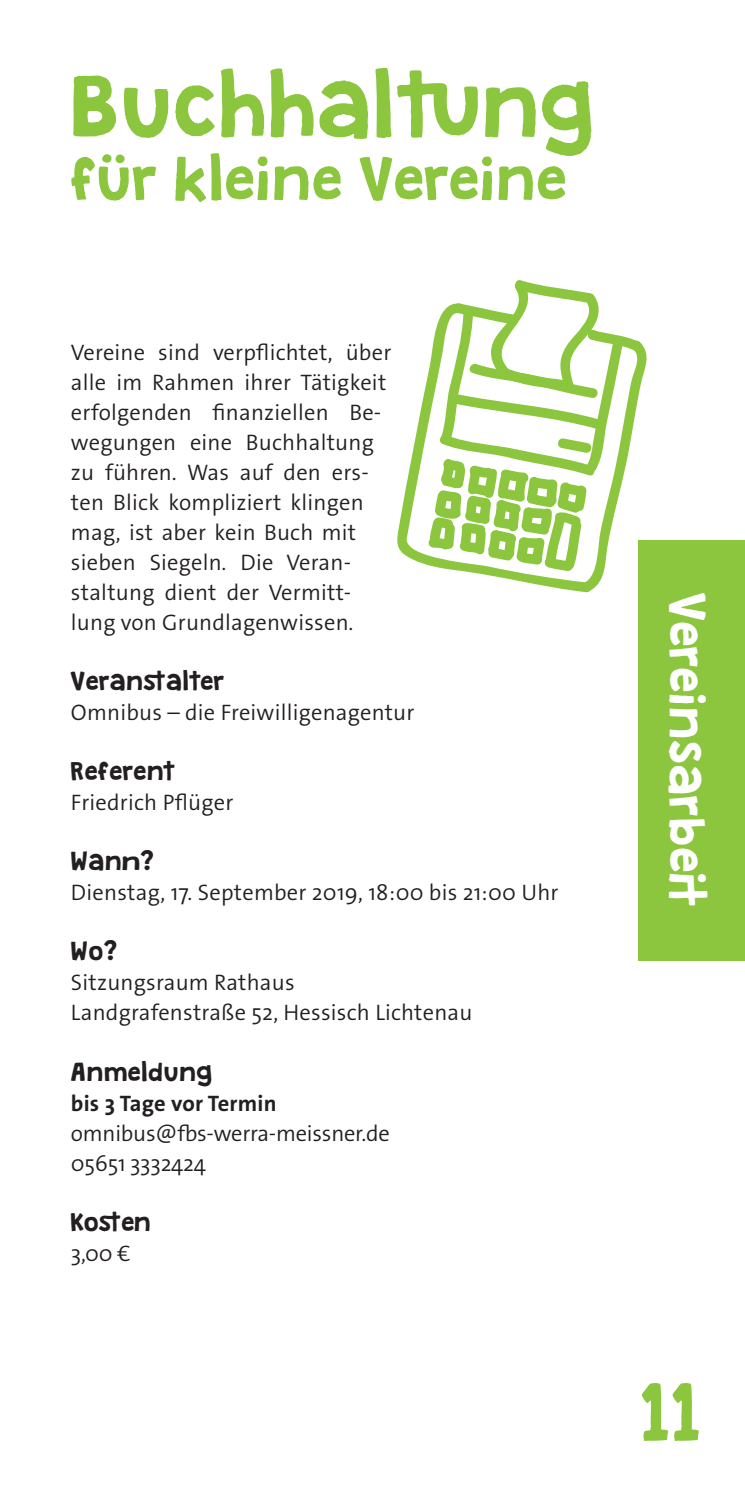
<style>
.page{position:relative;width:745px;height:1489px;background:#fff}
.page>*{position:absolute;margin:0;border:0;box-sizing:border-box;transform-origin:0 0}
.t1{font:77.5px "Granstander Clean";color:#8bc63e}
.t2{font:72.5px "Granstander Clean";color:#8bc63e}
.t3{font:52.5px "Granstander Clean";color:#8bc63e}
.t4{font:44px "Granstander Clean";color:#fff}
.t5{font:300 22.5px/30px "The Sans Os F";letter-spacing:.01em;color:#231f20}
.t6{font:22.5px "Granstander Clean";letter-spacing:.01em;color:#231f20}
.t7{font:300 22.5px/30px "The Sans Os F";letter-spacing:-.01em;color:#231f20}
.t8{font:700 22.5px "The Sans Os F";letter-spacing:.01em;color:#231f20}
</style>
<div class="page">
<div style="left:637px;top:540px;width:107px;height:420px;background:#8bc63e"></div>
<svg style="left:397px;top:375px;width:31px;height:190px"></svg>
<svg style="left:428px;top:280px;width:219px;height:313px"></svg>
<h1 class="t1" style="left:71px;top:65px;width:526px">Buchhaltung</h1>
<h3 class="t3" style="left:71px;top:151px;width:497px">für kleine Vereine</h3>
<p class="t5" style="left:71px;top:338px;width:322px">Vereine sind verpflichtet, über alle im Rahmen ihrer Tätigkeit erfolgenden finanziellen Be&shy;wegungen eine Buchhaltung zu führen. Was auf den ers&shy;ten Blick kompliziert klingen mag, ist aber kein Buch mit sieben Siegeln. Die Veran&shy;staltung dient der Vermitt&shy;lung von Grundlagenwissen.</p>
<p class="t6" style="left:71px;top:669px;width:155px">Veranstalter</p>
<p class="t5" style="left:71px;top:698px;width:345px">Omnibus – die Freiwilligenagentur</p>
<p class="t6" style="left:71px;top:759px;width:106px">Referent</p>
<p class="t5" style="left:71px;top:788px;width:164px">Friedrich Pflüger</p>
<p class="t6" style="left:71px;top:849px;width:85px">Wann?</p>
<p class="t5" style="left:71px;top:878px;width:488px">Dienstag, 17. September 2019, 18:00 bis 21:00 Uhr</p>
<p class="t6" style="left:71px;top:939px;width:48px">Wo?</p>
<p class="t5" style="left:71px;top:968px;width:403px">Sitzungsraum Rathaus<br>Landgrafenstraße 52, Hessisch Lichtenau</p>
<p class="t6" style="left:71px;top:1059px;width:143px">Anmeldung</p>
<p class="t8" style="left:71px;top:1088px;width:207px">bis 3 Tage vor Termin</p>
<p class="t7" style="left:71px;top:1117px;width:320px">omnibus@fbs-werra-meissner.de<br>05651 3332424</p>
<p class="t6" style="left:71px;top:1209px;width:82px">Kosten</p>
<p class="t5" style="left:71px;top:1237px;width:61px">3,00 €</p>
<h3 class="t4" style="left:710px;top:592px;width:317px;rotate:90deg">Vereinsarbeit</h3>
<h2 class="t2" style="left:640px;top:1373px;width:63px">11</h2>
</div>
